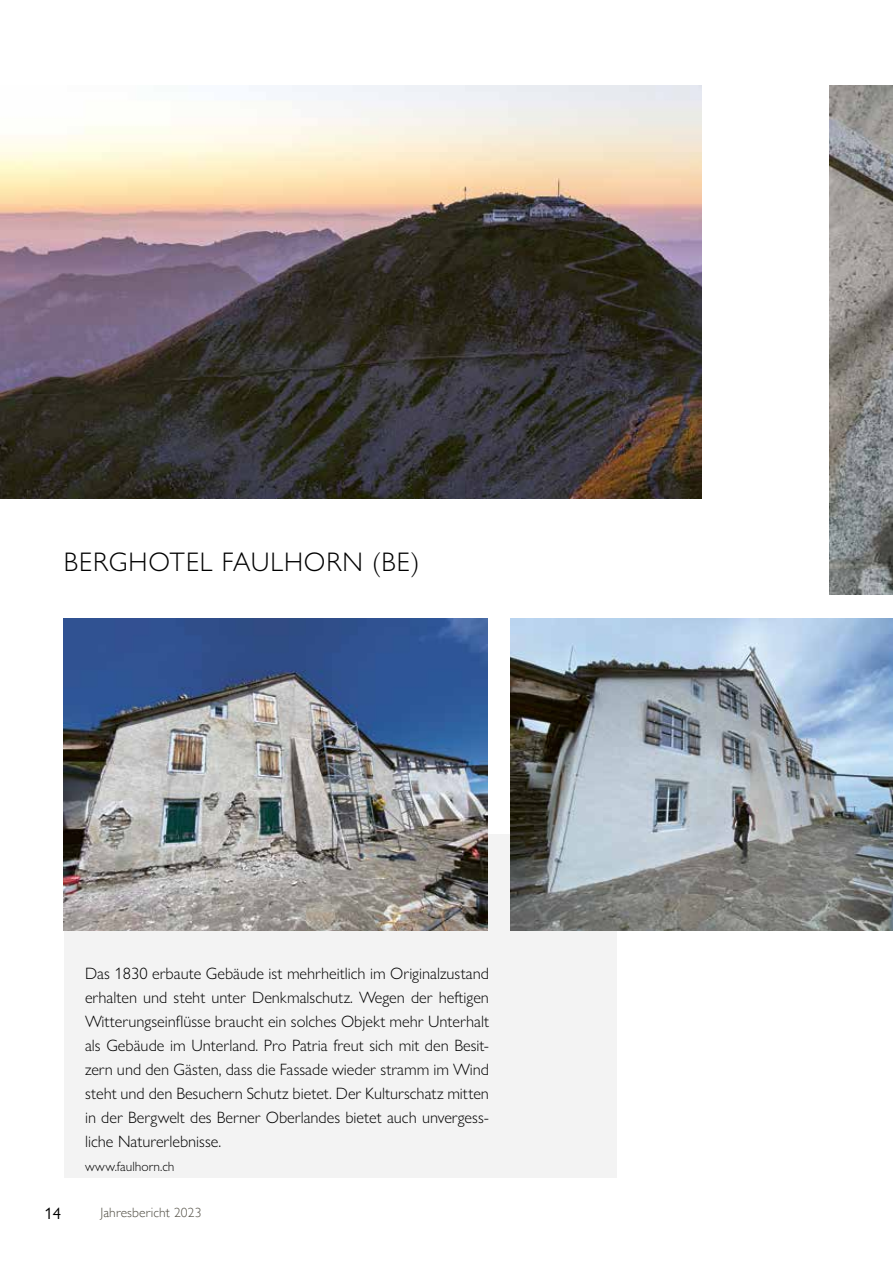
<style>
.page{position:relative;width:893px;height:1263px;background:#fff}
.page>*{position:absolute;margin:0;border:0;box-sizing:border-box;transform-origin:0 0}
.Title_Bttom_paragraph{font:300 27px "Gill Sans Nova";letter-spacing:.03em;color:#000}
.Paragraph{font:300 16.5px/24px "Gill Sans Nova";color:#000;text-align:justify}
.t1{font:16.5px "Gill Sans Nova";color:#000}
.t2{font:300 13.5px "Gill Sans";letter-spacing:.01em;color:#514e44}
.Paragraph-2{font:300 13.5px "Gill Sans Nova";color:#000}
</style>
<div class="page">
<div style="left:64px;top:835px;width:553px;height:343px;background:#f3f3f3"></div>
<img style="left:64px;top:619px;width:423px;height:312px">
<img style="left:0;top:85px;width:702px;height:414px">
<img style="left:510px;top:619px;width:383px;height:312px">
<img style="left:829px;top:85px;width:64px;height:510px">
<p class="Title_Bttom_paragraph" style="left:64px;top:545px;width:357px">BERGHOTEL FAULHORN (BE)</p>
<p class="Paragraph" style="left:85px;top:961px;width:406px">Das 1830 erbaute Gebäude ist mehrheitlich im Originalzustand erhalten und steht unter Denkmalschutz. Wegen der heftigen Witterungseinflüsse braucht ein solches Objekt mehr Unterhalt als Gebäude im Unterland. Pro Patria freut sich mit den Besit&shy;zern und den Gästen, dass die Fassade wieder stramm im Wind steht und den Besuchern Schutz bietet. Der Kulturschatz mitten in der Bergwelt des Berner Oberlandes bietet auch unvergess&shy;liche Naturerlebnisse.</p>
<p class="Paragraph-2" style="left:85px;top:1158px;width:91px">www.faulhorn.ch</p>
<p class="t1" style="left:44px;top:1203px;width:18px">14</p>
<p class="t2" style="left:100px;top:1202px;width:103px">Jahresbericht 2023</p>
</div>
